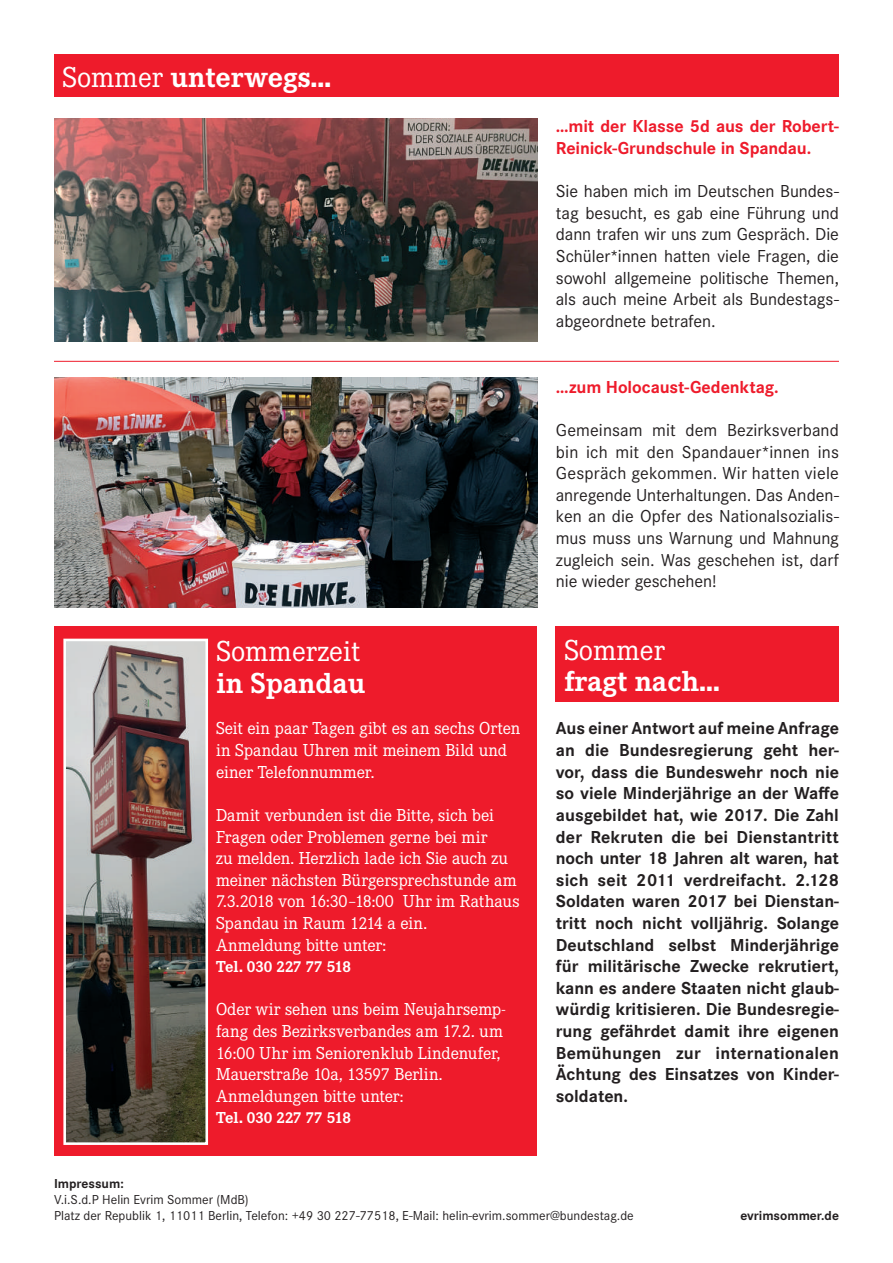
<style>
.page{position:relative;width:893px;height:1263px;background:#fff}
.page>*{position:absolute;margin:0;border:0;box-sizing:border-box;transform-origin:0 0}
.t1{font:700 30px "Corporate E";color:#fff}
.t2{font:30px "Corporate E";color:#fff}
.t3{font:700 18px/21.6px "Corporate S";color:#231f20;text-align:justify}
.t4{font:18px/21.6px "Corporate S";letter-spacing:-.005em;color:#231f20;text-align:justify}
.t5{font:18px/21.6px "Corporate E";letter-spacing:-.01em;color:#fff}
.t6{font:700 18px/21.6px "Corporate S";letter-spacing:-.005em;color:#ee1b2b}
.t7{font:700 16.5px "Corporate E";letter-spacing:-.015em;color:#fff}
.t8{font:13.5px/16.2px "Corporate S";color:#231f20}
.t9{font:700 13.5px "Corporate S";color:#231f20}
.s1{font-weight:400}
</style>
<div class="page">
<img style="left:54px;top:119px;width:484px;height:222px">
<img style="left:54px;top:377px;width:484px;height:230px">
<div style="left:54px;top:54px;width:785px;height:43px;background:#ee1b2b"></div>
<div style="left:556px;top:626px;width:283px;height:76px;background:#ee1b2b"></div>
<div style="left:54px;top:626px;width:483px;height:530px;background:#ee1b2b"></div>
<hr style="left:54px;top:361px;width:785px;height:1px;background:#ee1b2b">
<img style="left:67px;top:643px;width:137px;height:498px">
<div style="left:63px;top:639px;width:145px;height:506px;border:3px solid #fff"></div>
<h1 class="t1" style="left:63px;top:60px;width:270px"><span class="s1">Sommer</span> unterwegs…</h1>
<h1 class="t2" style="left:216px;top:635px;width:145px">Sommerzeit</h1>
<h1 class="t1" style="left:216px;top:666px;width:150px">in Spandau</h1>
<p class="t5" style="left:216px;top:718px;width:306px">Seit ein paar Tagen gibt es an sechs Orten in Spandau Uhren mit meinem Bild und einer Telefonnummer.</p>
<p class="t5" style="left:216px;top:804px;width:305px">Damit verbunden ist die Bitte, sich bei Fragen oder Problemen gerne bei mir<br>zu melden. Herzlich lade ich Sie auch zu meiner nächsten Bürgersprechstunde am 7.3.2018 von 16:30–18:00 Uhr im Rathaus Spandau in Raum 1214 a ein.<br>Anmeldung bitte unter:</p>
<p class="t7" style="left:216px;top:957px;width:136px">Tel. 030 227 77 518</p>
<p class="t5" style="left:216px;top:999px;width:291px">Oder wir sehen uns beim Neujahrsemp&shy;fang des Bezirksverbandes am 17.2. um 16:00 Uhr im Seniorenklub Lindenufer, Mauerstraße 10a, 13597 Berlin.<br>Anmeldungen bitte unter:</p>
<p class="t7" style="left:216px;top:1108px;width:136px">Tel. 030 227 77 518</p>
<p class="t6" style="left:556px;top:116px;width:285px">…mit der Klasse 5d aus der Robert-<br>Reinick-Grundschule in Spandau.</p>
<p class="t4" style="left:556px;top:181px;width:285px">Sie haben mich im Deutschen Bundes&shy;tag besucht, es gab eine Führung und dann trafen wir uns zum Gespräch. Die Schüler*innen hatten viele Fragen, die sowohl allgemeine politische Themen, als auch meine Arbeit als Bundestags&shy;abgeordnete betrafen.</p>
<p class="t6" style="left:556px;top:377px;width:224px">…zum Holocaust-Gedenktag.</p>
<p class="t4" style="left:556px;top:419px;width:285px">Gemeinsam mit dem Bezirksverband bin ich mit den Spandauer*innen ins Gespräch gekommen. Wir hatten viele anregende Unterhaltungen. Das Anden&shy;ken an die Opfer des Nationalsozialis&shy;mus muss uns Warnung und Mahnung zugleich sein. Was geschehen ist, darf nie wieder geschehen!</p>
<h1 class="t2" style="left:564px;top:633px;width:102px">Sommer</h1>
<h1 class="t1" style="left:564px;top:664px;width:157px">fragt nach…</h1>
<p class="t3" style="left:556px;top:718px;width:285px">Aus einer Antwort auf meine Anfrage an die Bundesregierung geht her&shy;vor, dass die Bundeswehr noch nie so viele Minderjährige an der Waffe ausgebildet hat, wie 2017. Die Zahl der Rekruten die bei Dienstantritt noch unter 18 Jahren alt waren, hat sich seit 2011 verdreifacht. 2.128<br>Soldaten waren 2017 bei Dienstan&shy;tritt noch nicht volljährig. Solange Deutschland selbst Minderjährige für militärische Zwecke rekrutiert, kann es andere Staaten nicht glaub&shy;würdig kritisieren. Die Bundesregie&shy;rung gefährdet damit ihre eigenen Bemühungen zur internationalen Ächtung des Einsatzes von Kinder&shy;soldaten.</p>
<p class="t9" style="left:54px;top:1176px;width:71px">Impressum:</p>
<p class="t8" style="left:54px;top:1192px;width:581px">V.i.S.d.P Helin Evrim Sommer (MdB)<br>Platz der Republik 1, 11011 Berlin, Telefon: +49 30 227-77518, E-Mail: helin-evrim.sommer@bundestag.de</p>
<p class="t9" style="left:740px;top:1208px;width:100px">evrimsommer.de</p>
</div>
